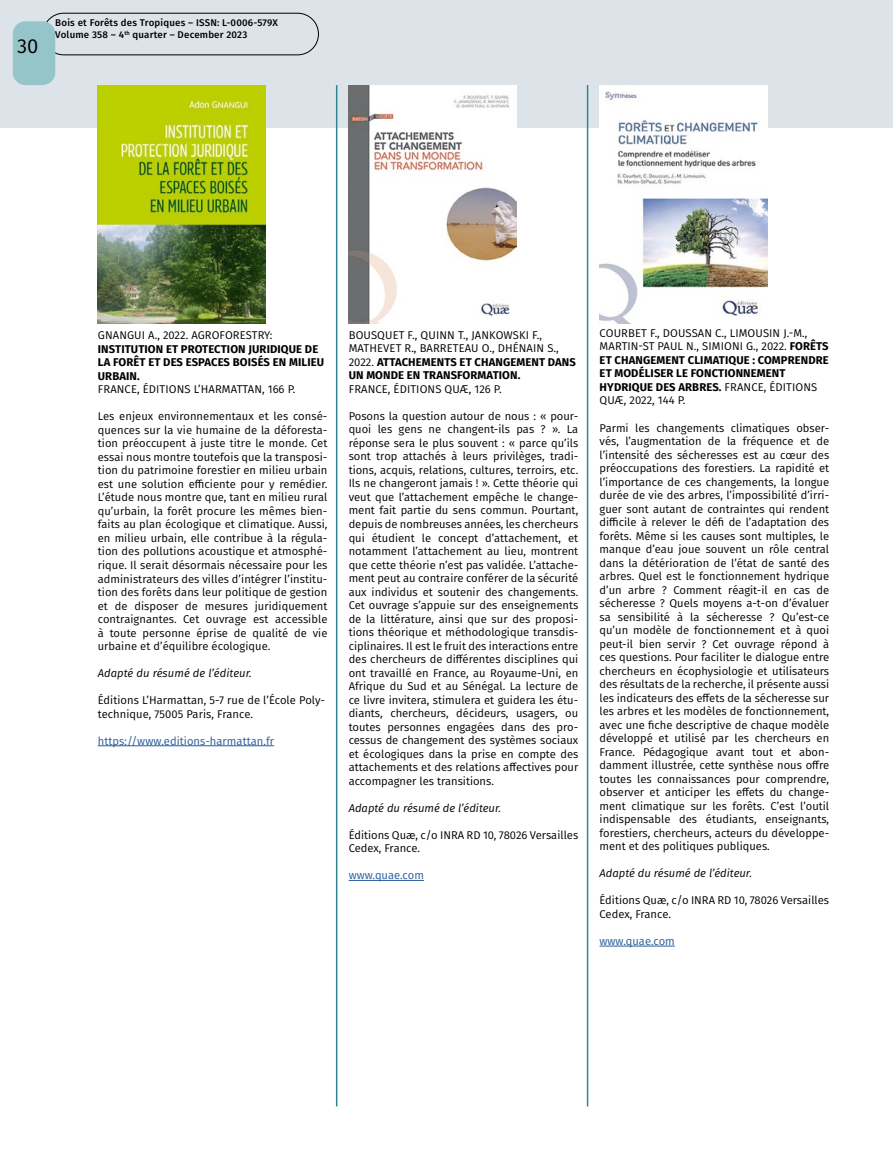
<style>
.page{position:relative;width:893px;height:1149px;background:#fff}
.page>*{position:absolute;margin:0;border:0;box-sizing:border-box;transform-origin:0 0}
.t1{font:20.25px "Fira Sans";color:#000}
.t2{font:11.25px/13.5px "Fira Sans";color:#000}
.t3{font:italic 11.25px "Fira Sans";color:#000}
.t4{font:700 11.25px/13.5px "Fira Sans";letter-spacing:.01em;color:#000}
.t5{font:11.25px "Fira Sans";letter-spacing:.005em;color:#275b9b}
.t6{font:500 9.75px/12px "Fira Sans";letter-spacing:.02em;color:#000}
.s1{font-weight:700}
</style>
<div class="page">
<div style="left:0;top:0;width:893px;height:128px;background:#dde4e9"></div>
<hr style="left:336px;top:85px;width:1px;height:1021px;background:#2f8593">
<hr style="left:587px;top:85px;width:1px;height:1021px;background:#2f8593">
<div style="left:43px;top:13px;width:276px;height:42px;border:1px solid #000;border-radius:21px"></div>
<div style="left:13px;top:21px;width:42px;height:64px;background:#96c5c9;border-radius:13px"></div>
<hr style="left:98px;top:745px;width:176px;height:1px;background:#275b9b">
<img style="left:98px;top:85px;width:168px;height:238px">
<hr style="left:349px;top:879px;width:75px;height:1px;background:#275b9b">
<hr style="left:600px;top:945px;width:75px;height:1px;background:#275b9b">
<img style="left:600px;top:85px;width:167px;height:238px">
<img style="left:349px;top:85px;width:168px;height:238px">
<h1 class="t1" style="left:17px;top:31px;width:23px">30</h1>
<p class="t6" style="left:55px;top:16px;width:224px">Bois et Forêts des Tropiques – ISSN: L-0006-579X<br>Volume 358 – 4<sup>th</sup> quarter – December 2023</p>
<p class="t2" style="left:98px;top:328px;width:176px">GNANGUI A., 2022. AGROFORESTRY:</p>
<p class="t4" style="left:98px;top:341px;width:228px">INSTITUTION ET PROTECTION JURIDIQUE DE<br>LA FORÊT ET DES ESPACES BOISÉS EN MILIEU<br>URBAIN.</p>
<p class="t2" style="left:98px;top:382px;width:199px">FRANCE, ÉDITIONS L’HARMATTAN, 166 P.</p>
<p class="t2" style="left:98px;top:409px;width:231px;text-align:justify">Les enjeux environnementaux et les consé&shy;quences sur la vie humaine de la déforesta&shy;tion préoccupent à juste titre le monde. Cet essai nous montre toutefois que la transposi&shy;tion du patrimoine forestier en milieu urbain est une solution efficiente pour y remédier.<br>L’étude nous montre que, tant en milieu rural qu’urbain, la forêt procure les mêmes bien&shy;faits au plan écologique et climatique. Aussi, en milieu urbain, elle contribue à la régula&shy;tion des pollutions acoustique et atmosphé&shy;rique. Il serait désormais nécessaire pour les administrateurs des villes d’intégrer l’institu&shy;tion des forêts dans leur politique de gestion et de disposer de mesures juridiquement contraignantes. Cet ouvrage est accessible à toute personne éprise de qualité de vie urbaine et d’équilibre écologique.</p>
<p class="t3" style="left:98px;top:664px;width:155px">Adapté du résumé de l’éditeur.</p>
<p class="t2" style="left:98px;top:693px;width:229px">Éditions L’Harmattan, 5-7 rue de l’École Poly&shy;technique, 75005 Paris, France.</p>
<p class="t5" style="left:98px;top:732px;width:178px">https://www.editions-harmattan.fr</p>
<p class="t2" style="left:349px;top:328px;width:229px">BOUSQUET F., QUINN T., JANKOWSKI F., MATHEVET R., BARRETEAU O., DHÉNAIN S., 2022. <span class="s1">ATTACHEMENTS ET CHANGEMENT DANS UN MONDE EN TRANSFORMATION.</span></p>
<p class="t2" style="left:349px;top:382px;width:155px">FRANCE, ÉDITIONS QUÆ, 126 P.</p>
<p class="t2" style="left:349px;top:409px;width:231px;text-align:justify">Posons la question autour de nous : « pour&shy;quoi les gens ne changent-ils pas ? ». La réponse sera le plus souvent : « parce qu’ils sont trop attachés à leurs privilèges, tradi&shy;tions, acquis, relations, cultures, terroirs, etc.<br>Ils ne changeront jamais ! ». Cette théorie qui veut que l’attachement empêche le change&shy;ment fait partie du sens commun. Pourtant, depuis de nombreuses années, les chercheurs qui étudient le concept d’attachement, et notamment l’attachement au lieu, montrent que cette théorie n’est pas validée. L’attache&shy;ment peut au contraire conférer de la sécurité aux individus et soutenir des changements.<br>Cet ouvrage s’appuie sur des enseignements de la littérature, ainsi que sur des proposi&shy;tions théorique et méthodologique transdis&shy;ciplinaires. Il est le fruit des interactions entre des chercheurs de différentes disciplines qui ont travaillé en France, au Royaume-Uni, en Afrique du Sud et au Sénégal. La lecture de ce livre invitera, stimulera et guidera les étu&shy;diants, chercheurs, décideurs, usagers, ou toutes personnes engagées dans des pro&shy;cessus de changement des systèmes sociaux et écologiques dans la prise en compte des attachements et des relations affectives pour accompagner les transitions.</p>
<p class="t3" style="left:349px;top:799px;width:154px">Adapté du résumé de l’éditeur.</p>
<p class="t2" style="left:349px;top:827px;width:231px">Éditions Quæ, c/o INRA RD 10, 78026 Versailles<br>Cedex, France.</p>
<p class="t5" style="left:349px;top:866px;width:77px">www.quae.com</p>
<p class="t2" style="left:600px;top:326px;width:231px">COURBET F., DOUSSAN C., LIMOUSIN J.-M., MARTIN-ST PAUL N., SIMIONI G., 2022. <span class="s1">FORÊTS ET CHANGEMENT CLIMATIQUE : COMPRENDRE ET MODÉLISER LE FONCTIONNEMENT HYDRIQUE DES ARBRES.</span> FRANCE, ÉDITIONS QUÆ, 2022, 144 P.</p>
<p class="t2" style="left:600px;top:420px;width:231px;text-align:justify">Parmi les changements climatiques obser&shy;vés, l’augmentation de la fréquence et de l’intensité des sécheresses est au cœur des préoccupations des forestiers. La rapidité et l’importance de ces changements, la longue durée de vie des arbres, l’impossibilité d’irri&shy;guer sont autant de contraintes qui rendent difficile à relever le défi de l’adaptation des forêts. Même si les causes sont multiples, le manque d’eau joue souvent un rôle central dans la détérioration de l’état de santé des arbres. Quel est le fonctionnement hydrique d’un arbre ? Comment réagit-il en cas de sécheresse ? Quels moyens a-t-on d’évaluer sa sensibilité à la sécheresse ? Qu’est-ce qu’un modèle de fonctionnement et à quoi peut-il bien servir ? Cet ouvrage répond à ces questions. Pour faciliter le dialogue entre chercheurs en écophysiologie et utilisateurs des résultats de la recherche, il présente aussi les indicateurs des effets de la sécheresse sur les arbres et les modèles de fonctionnement, avec une fiche descriptive de chaque modèle développé et utilisé par les chercheurs en France. Pédagogique avant tout et abon&shy;damment illustrée, cette synthèse nous offre toutes les connaissances pour comprendre, observer et anticiper les effets du change&shy;ment climatique sur les forêts. C’est l’outil indispensable des étudiants, enseignants, forestiers, chercheurs, acteurs du développe&shy;ment et des politiques publiques.</p>
<p class="t3" style="left:600px;top:864px;width:154px">Adapté du résumé de l’éditeur.</p>
<p class="t2" style="left:600px;top:893px;width:231px">Éditions Quæ, c/o INRA RD 10, 78026 Versailles<br>Cedex, France.</p>
<p class="t5" style="left:600px;top:932px;width:77px">www.quae.com</p>
</div>
